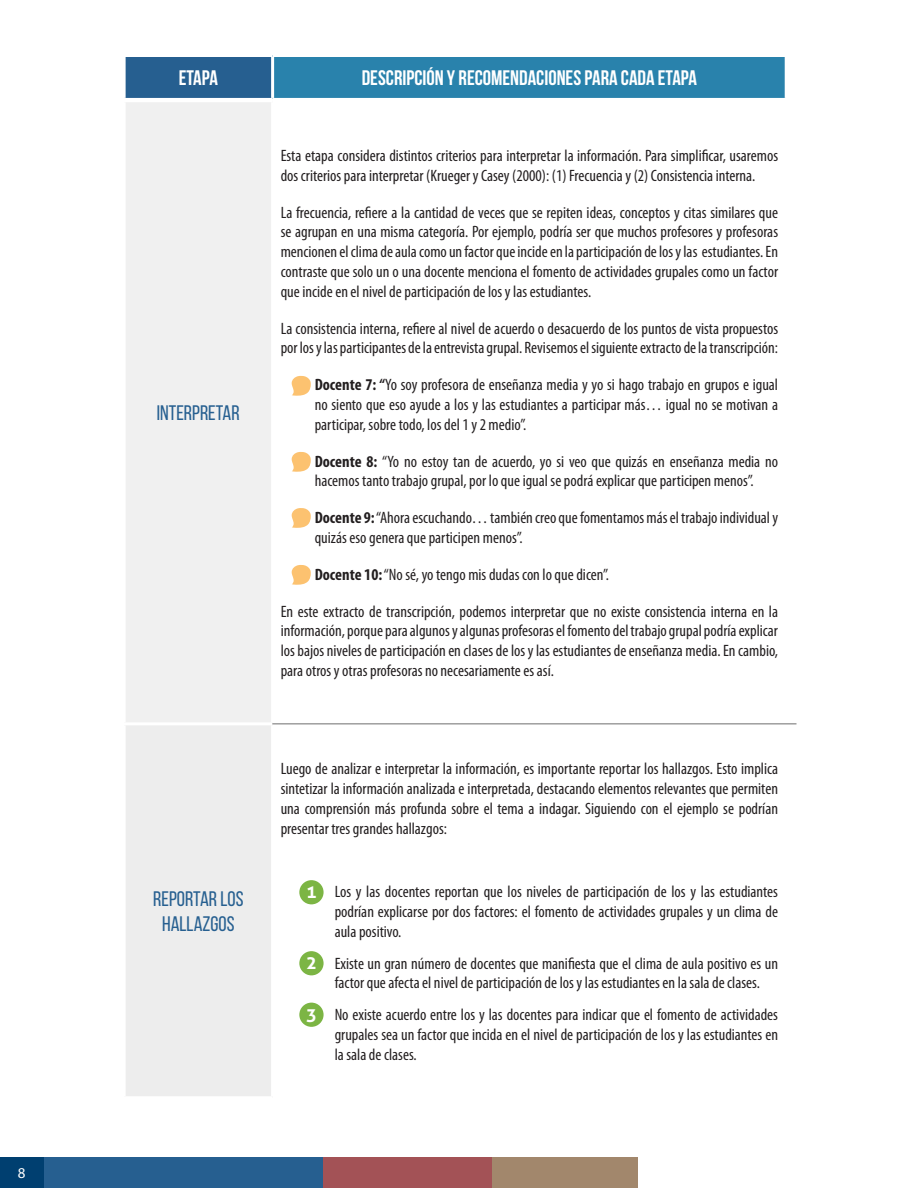
<style>
.page{position:relative;width:918px;height:1188px;background:#fff}
.page>*{position:absolute;margin:0;border:0;box-sizing:border-box;transform-origin:0 0}
.t1{font:700 21px "Bebas Neue";color:#fff}
.t2{font:21px/25.2px "Bebas Neue";color:#265f90;text-align:center}
.t3{font:700 18px "Aller";color:#fff}
.t4{font:condensed 16.5px/19.8px "Myriad Pro";color:#231f20;text-align:justify}
.t5{font:15px "Myriad Pro";color:#fff}
.s1{font-weight:700}
</style>
<div class="page">
<div style="left:124px;top:101px;width:149px;height:623px;background:#f0f0f0"></div>
<div style="left:124px;top:724px;width:149px;height:374px;background:#ededed"></div>
<hr style="left:123px;top:99px;width:150px;height:3px;background:#fff">
<hr style="left:123px;top:102px;width:3px;height:620px;background:#fff">
<hr style="left:271px;top:102px;width:3px;height:620px;background:#fff">
<hr style="left:123px;top:722px;width:150px;height:3px;background:#fff">
<hr style="left:123px;top:725px;width:3px;height:371px;background:#fff">
<hr style="left:271px;top:725px;width:3px;height:371px;background:#fff">
<hr style="left:123px;top:1096px;width:150px;height:3px;background:#fff">
<svg style="left:292px;top:565px;width:19px;height:20px"></svg>
<svg style="left:292px;top:508px;width:19px;height:20px"></svg>
<svg style="left:292px;top:452px;width:19px;height:20px"></svg>
<svg style="left:292px;top:376px;width:19px;height:20px"></svg>
<hr style="left:272px;top:723px;width:525px;height:2px;background:#9e9e9e">
<div style="left:299px;top:880px;width:25px;height:24px;background:#7cb544;border-radius:50%"></div>
<div style="left:299px;top:951px;width:25px;height:24px;background:#7cb544;border-radius:50%"></div>
<div style="left:299px;top:1003px;width:25px;height:24px;background:#7cb544;border-radius:50%"></div>
<div style="left:124px;top:56px;width:149px;height:43px;background:#265f90"></div>
<div style="left:273px;top:56px;width:513px;height:43px;background:#2982ac"></div>
<hr style="left:123px;top:54px;width:150px;height:3px;background:#fff">
<hr style="left:123px;top:57px;width:3px;height:41px;background:#fff">
<hr style="left:273px;top:54px;width:515px;height:3px;background:#fff">
<hr style="left:785px;top:57px;width:3px;height:41px;background:#fff">
<hr style="left:123px;top:98px;width:150px;height:3px;background:#fff">
<hr style="left:273px;top:98px;width:515px;height:3px;background:#fff">
<hr style="left:271px;top:57px;width:3px;height:41px;background:#fff">
<div style="left:0;top:1157px;width:637px;height:31px;background:#265f90"></div>
<div style="left:0;top:1157px;width:44px;height:31px;background:#003f70"></div>
<div style="left:323px;top:1157px;width:314px;height:31px;background:#a35256"></div>
<div style="left:492px;top:1157px;width:145px;height:31px;background:#a2876c"></div>
<p class="t5" style="left:18px;top:1164px;width:9px">8</p>
<p class="t1" style="left:179px;top:67px;width:41px">ETAPA</p>
<p class="t1" style="left:362px;top:67px;width:337px">DESCRIPCIÓN Y RECOMENDACIONES PARA CADA ETAPA</p>
<p class="t2" style="left:157px;top:400px;width:84px">INTERPRETAR</p>
<p class="t2" style="left:153px;top:886px;width:92px">REPORTAR LOS<br>HALLAZGOS</p>
<p class="t4" style="left:281px;top:145px;width:499px">Esta etapa considera distintos criterios para interpretar la información. Para simplificar, usaremos dos criterios para interpretar (Krueger y Casey (2000): (1) Frecuencia y (2) Consistencia interna.</p>
<p class="t4" style="left:281px;top:202px;width:499px">La frecuencia, refiere a la cantidad de veces que se repiten ideas, conceptos y citas similares que se agrupan en una misma categoría. Por ejemplo, podría ser que muchos profesores y profesoras mencionen el clima de aula como un factor que incide en la participación de los y las estudiantes. En contraste que solo un o una docente menciona el fomento de actividades grupales como un factor que incide en el nivel de participación de los y las estudiantes.</p>
<p class="t4" style="left:281px;top:318px;width:499px">La consistencia interna, refiere al nivel de acuerdo o desacuerdo de los puntos de vista propuestos por los y las participantes de la entrevista grupal. Revisemos el siguiente extracto de la transcripción:</p>
<p class="t4" style="left:315px;top:375px;width:465px"><span class="s1">Docente 7: “</span>Yo soy profesora de enseñanza media y yo si hago trabajo en grupos e igual no siento que eso ayude a los y las estudiantes a participar más… igual no se motivan a participar, sobre todo, los del 1 y 2 medio”.</p>
<p class="t4" style="left:315px;top:451px;width:465px"><span class="s1">Docente 8:</span> “Yo no estoy tan de acuerdo, yo si veo que quizás en enseñanza media no hacemos tanto trabajo grupal, por lo que igual se podrá explicar que participen menos”.</p>
<p class="t4" style="left:315px;top:508px;width:465px"><span class="s1">Docente 9:</span> “Ahora escuchando… también creo que fomentamos más el trabajo individual y quizás eso genera que participen menos”.</p>
<p class="t4" style="left:315px;top:564px;width:296px"><span class="s1">Docente 10:</span> “No sé, yo tengo mis dudas con lo que dicen”.</p>
<p class="t4" style="left:281px;top:601px;width:499px">En este extracto de transcripción, podemos interpretar que no existe consistencia interna en la información, porque para algunos y algunas profesoras el fomento del trabajo grupal podría explicar los bajos niveles de participación en clases de los y las estudiantes de enseñanza media. En cambio, para otros y otras profesoras no necesariamente es así.</p>
<p class="t4" style="left:281px;top:759px;width:499px">Luego de analizar e interpretar la información, es importante reportar los hallazgos. Esto implica sintetizar la información analizada e interpretada, destacando elementos relevantes que permiten una comprensión más profunda sobre el tema a indagar. Siguiendo con el ejemplo se podrían presentar tres grandes hallazgos:</p>
<p class="t4" style="left:335px;top:882px;width:445px;text-indent:-27px">1. Los y las docentes reportan que los niveles de participación de los y las estudiantes podrían explicarse por dos factores: el fomento de actividades grupales y un clima de aula positivo.</p>
<p class="t4" style="left:308px;top:953px;width:472px;text-align:center">2. Existe un gran número de docentes que manifiesta que el clima de aula positivo es un factor que afecta el nivel de participación de los y las estudiantes en la sala de clases.</p>
<p class="t4" style="left:335px;top:1005px;width:445px;text-indent:-27px">3. No existe acuerdo entre los y las docentes para indicar que el fomento de actividades grupales sea un factor que incida en el nivel de participación de los y las estudiantes en la sala de clases.</p>
<p class="t3" style="left:306px;top:881px;width:12px">1</p>
<p class="t3" style="left:306px;top:952px;width:12px">2</p>
<p class="t3" style="left:306px;top:1003px;width:12px">3</p>
</div>
